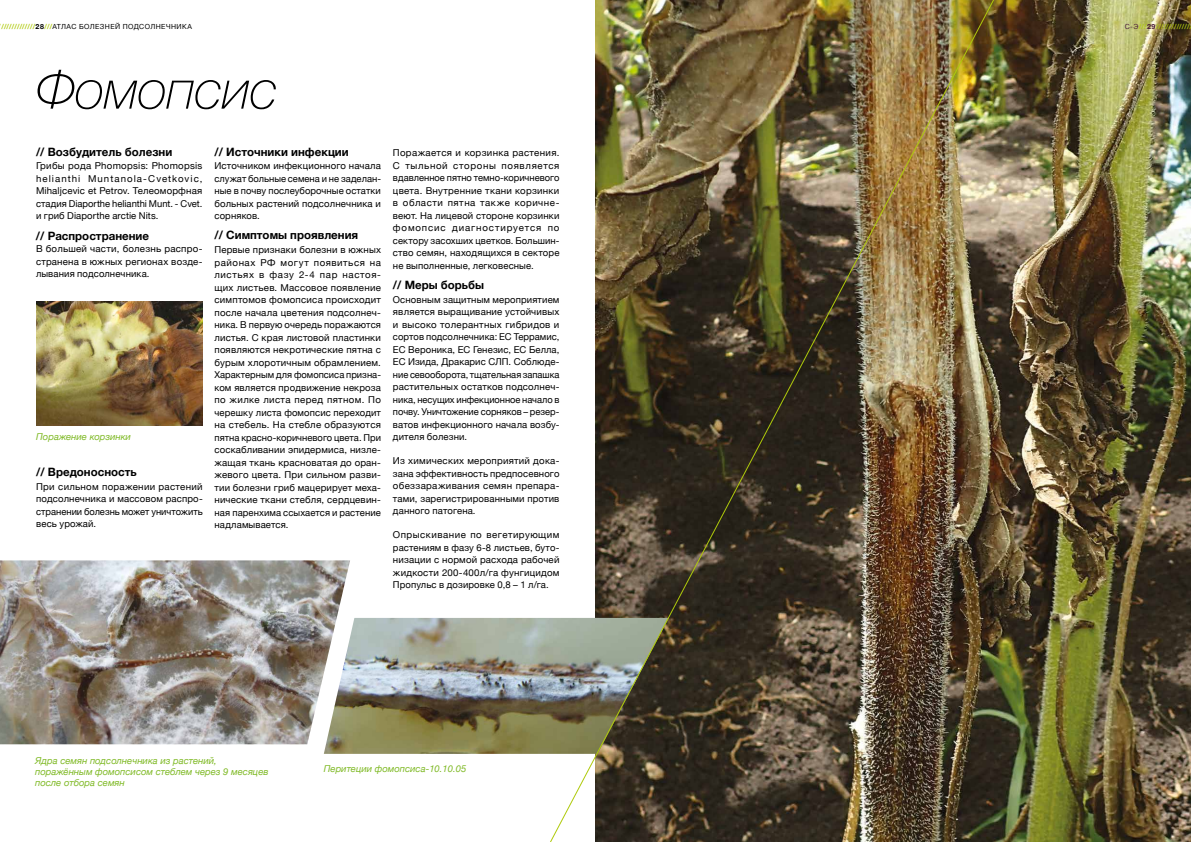
<style>
.page{position:relative;width:1191px;height:842px;background:#fff}
.page>*{position:absolute;margin:0;border:0;box-sizing:border-box;transform-origin:0 0}
.t1{font:italic 100 54.5px "Helvetica Neue";letter-spacing:-.01em;color:#000}
.t2{font:700 11.5px "Helvetica Neue";color:#000}
.t3{font:9.5px/12.5px "Helvetica Neue";letter-spacing:.01em;color:#000;text-align:justify}
.t4{font:italic 9.5px/11px "Helvetica Neue";color:#80ba27}
.t5{font:7px "Helvetica Neue";letter-spacing:.06em;color:#000}
.t6{font:500 7px "Helvetica Neue";color:#afca0b}
.s1{font-weight:500;color:#afca0b}
.s2{font-weight:700}
.s3{font-weight:400;color:#491c38}
.s4{font-weight:700;color:#491c38}
</style>
<div class="page">
<img style="left:36px;top:302px;width:167px;height:124px">
<img style="left:0;top:560px;width:350px;height:184px">
<img style="left:1001px;top:0;width:190px;height:842px">
<img style="left:324px;top:618px;width:218px;height:136px">
<img style="left:542px;top:0;width:459px;height:842px">
<p class="t5" style="left:-1px;top:21px;width:195px"><span class="s1">//////////////</span><span class="s2">28</span><span class="s1">///</span>АТЛАС БОЛЕЗНЕЙ ПОДСОЛНЕЧНИКА</p>
<p class="t6" style="left:1124px;top:21px;width:69px"><span class="s3">С-Э</span>///<span class="s4">29</span>//////////////</p>
<h1 class="t1" style="left:36px;top:47px;width:243px">Фомопсис</h1>
<p class="t2" style="left:36px;top:142px;width:138px">// Возбудитель болезни</p>
<p class="t2" style="left:214px;top:142px;width:136px">// Источники инфекции</p>
<p class="t3" style="left:36px;top:160px;width:168px">Грибы рода Phomopsis: Phomopsis helianthi Muntanola-Cvetkovic, Mihaljcevic et Petrov. Телеоморфная стадия Diaporthe helianthi Munt. - Cvet. и гриб Diaporthe arctie Nits.</p>
<p class="t3" style="left:36px;top:243px;width:168px">В большей части, болезнь распро&shy;странена в южных регионах возде&shy;лывания подсолнечника.</p>
<p class="t2" style="left:36px;top:226px;width:115px">// Распространение</p>
<p class="t4" style="left:36px;top:432px;width:96px">Поражение корзинки</p>
<p class="t2" style="left:36px;top:463px;width:102px">// Вредоносность</p>
<p class="t3" style="left:36px;top:481px;width:168px">При сильном поражении растений подсолнечника и массовом распро&shy;странении болезнь может уничтожить весь урожай.</p>
<p class="t3" style="left:214px;top:160px;width:168px">Источником инфекционного начала служат больные семена и не заделан&shy;ные в почву послеуборочные остатки больных растений подсолнечника и сорняков.</p>
<p class="t2" style="left:214px;top:226px;width:145px">// Симптомы проявления</p>
<p class="t3" style="left:214px;top:244px;width:168px">Первые признаки болезни в южных районах РФ могут появиться на листьях в фазу 2-4 пар настоя&shy;щих листьев. Массовое появление симптомов фомопсиса происходит после начала цветения подсолнеч&shy;ника. В первую очередь поражаются листья. С края листовой пластинки появляются некротические пятна с бурым хлоротичным обрамлением.<br>Характерным для фомопсиса призна&shy;ком является продвижение некроза по жилке листа перед пятном. По черешку листа фомопсис переходит на стебель. На стебле образуются пятна красно-коричневого цвета. При соскабливании эпидермиса, низле&shy;жащая ткань красноватая до оран&shy;жевого цвета. При сильном разви&shy;тии болезни гриб мацерирует меха&shy;нические ткани стебля, сердцевин&shy;ная паренхима ссыхается и растение надламывается.</p>
<p class="t3" style="left:393px;top:147px;width:168px">Поражается и корзинка растения.<br>С тыльной стороны появляется вдавленное пятно темно-коричневого цвета. Внутренние ткани корзинки в области пятна также коричне&shy;веют. На лицевой стороне корзинки фомопсис диагностируется по сектору засохших цветков. Большин&shy;ство семян, находящихся в секторе не выполненные, легковесные.</p>
<p class="t2" style="left:393px;top:276px;width:93px">// Меры борьбы</p>
<p class="t3" style="left:393px;top:294px;width:168px">Основным защитным мероприятием является выращивание устойчивых и высоко толерантных гибридов и сортов подсолнечника: ЕС Террамис, ЕС Вероника, ЕС Генезис, ЕС Белла, ЕС Изида, Дракарис СЛП. Соблюде&shy;ние севооборота, тщательная запашка растительных остатков подсолнеч&shy;ника, несущих инфекционное начало в почву. Уничтожение сорняков – резер&shy;ватов инфекционного начала возбу&shy;дителя болезни.</p>
<p class="t3" style="left:393px;top:455px;width:168px">Из химических мероприятий дока&shy;зана эффективность предпосевного обеззараживания семян препара&shy;тами, зарегистрированными против данного патогена.</p>
<p class="t3" style="left:393px;top:529px;width:168px">Опрыскивание по вегетирующим растениям в фазу 6-8 листьев, буто&shy;низации с нормой расхода рабочей жидкости 200-400л/га фунгицидом Пропульс в дозировке 0,8 – 1 л/га.</p>
<p class="t4" style="left:35px;top:755px;width:235px">Ядра семян подсолнечника из растений, поражённым фомопсисом стеблем через 9 месяцев после отбора семян</p>
<p class="t4" style="left:324px;top:763px;width:144px">Перитеции фомопсиса-10.10.05</p>
</div>
